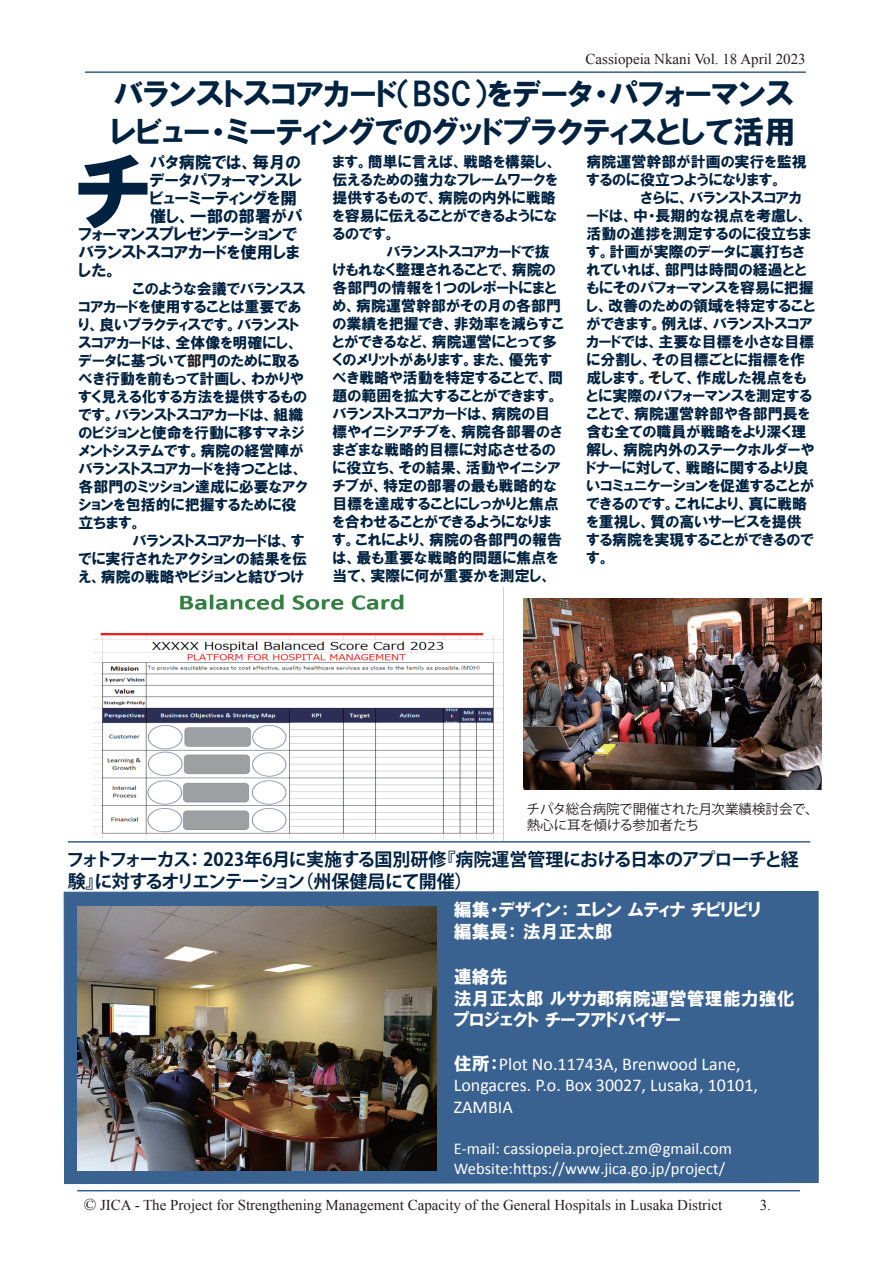
<style>
.page{position:relative;width:893px;height:1263px;background:#fff}
.page>*{position:absolute;margin:0;border:0;box-sizing:border-box;transform-origin:0 0}
.t1{font:86.7px "HGP Soei Kakugothic UB";color:#002241}
.t2{font:31.5px/37.8px "HGP Soei Kakugothic UB";color:#002241}
.t3{font:18px/21.6px "Calibri";color:#fff}
.t4{font:700 18px/21.6px "Koz Go Pr 6 N";letter-spacing:-.05em;color:#002241}
.t5{font:18px/21.6px "HGP Soei Kakugothic UB";color:#fff}
.t6{font:16.5px/19.8px "Calibri";color:#fff}
.t7{font:16.5px "HGP Soei Kakugothic UB";color:#002241}
.t8{font:15px/18px "HGP Soei Kakugothic UB";color:#002241}
.t9{font:15px "Times New Roman";color:#231f20}
.t10{font:13.5px/16.2px "Koz Go Pr 6 N";color:#231f20}
.s1{color:#231f20}
.s2{font-family:"HGP Soei Kakugothic UB"}
.s3{font-size:16.5px}
</style>
<div class="page">
<hr style="left:85px;top:71px;width:721px;height:2px;background:#355f8e">
<hr style="left:77px;top:1190px;width:723px;height:1px;background:#355f8e">
<div style="left:63px;top:891px;width:756px;height:293px;background:#3a6291"></div>
<img style="left:78px;top:906px;width:358px;height:264px">
<hr style="left:68px;top:841px;width:742px;height:2px;background:#355f8e">
<img style="left:524px;top:598px;width:298px;height:191px">
<img style="left:93px;top:594px;width:410px;height:246px">
<p class="t9" style="left:585px;top:49px;width:222px">Cassiopeia Nkani Vol. 18 April 2023</p>
<h2 class="t2" style="left:111px;top:74px;width:687px">バランストスコアカード（BSC）をデータ・パフォーマンスレビュー・ミーティングでのグッドプラクティスとして活用</h2>
<h1 class="t1" style="left:76px;top:148px;width:76px">チ</h1>
<p class="t7" style="left:150px;top:154px;width:152px">パタ病院では、毎月の</p>
<p class="t7" style="left:150px;top:172px;width:153px">データパフォーマンスレ</p>
<p class="t7" style="left:150px;top:190px;width:148px">ビューミーティングを開</p>
<p class="t7" style="left:150px;top:208px;width:154px">催し、一部の部署がパ</p>
<p class="t7" style="left:78px;top:226px;width:220px">フォーマンスプレゼンテーションで</p>
<p class="t7" style="left:78px;top:244px;width:223px">バランストスコアカードを使用しま</p>
<p class="t7" style="left:78px;top:262px;width:40px">した。</p>
<p class="t8" style="left:78px;top:280px;width:231px;text-indent:54px">このような会議でバランススコアカードを使用することは重要であり、良いプラクティスです。バランストスコアカードは、全体像を明確にし、データに基づいて<span class="s1">部</span>門のために取るべき行動を前もって計画し、わかりやすく見える化する方法を提供するものです。バランストスコアカードは、組織のビジョンと使命を行動に移すマネジメントシステムです。病院の経営陣がバランストスコアカードを持つことは、各部門のミッション達成に必要なアクションを包括的に把握するために役立ちます。</p>
<p class="t8" style="left:78px;top:532px;width:230px;text-indent:54px">バランストスコアカードは、すでに実行されたアクションの結果を伝え、病院の戦略やビジョンと結びつけ</p>
<p class="t8" style="left:333px;top:152px;width:227px">ます。簡単に言えば、戦略を構築し、伝えるための強力なフレームワークを提供するもので、病院の内外に戦略を容易に伝えることができるようになるのです。</p>
<p class="t8" style="left:333px;top:242px;width:233px;text-indent:54px">バランストスコアカードで抜けもれなく整理されることで、病院の各部門の情報を1つのレポートにまとめ、病院運営幹部がその月の各部門の業績を把握でき、非効率を減らすことができるなど、病院運営にとって多くのメリットがあります。また、優先すべき戦略や活動を特定することで、問題の範囲を拡大することができます。バランストスコアカードは、病院の目標やイニシアチブを、病院各部署のさまざまな戦略的目標に対応させるのに役立ち、その結果、活動やイニシアチブが、特定の部署の最も戦略的な目標を達成することにしっかりと焦点を合わせることができるようになります。これにより、病院の各部門の報告は、最も重要な戦略的問題に焦点を当て、実際に何が重要かを測定し、</p>
<p class="t8" style="left:587px;top:152px;width:222px">病院運営幹部が計画の実行を監視するのに役立つようになります。</p>
<p class="t8" style="left:587px;top:188px;width:230px;text-indent:54px">さらに、バランストスコアカードは、中・長期的な視点を考慮し、活動の進捗を測定するのに役立ちます。計画が実際のデータに裏打ちされていれば、部門は時間の経過とともにそのパフォーマンスを容易に把握し、改善のための領域を特定することができます。例えば、バランストスコアカードでは、主要な目標を小さな目標に分割し、その目標ごとに指標を作成します。<span class="s1">そ</span>して、作成した視点をもとに実際のパフォーマンスを測定することで、病院運営幹部や各部門長を含む全ての職員が戦略をより深く理解し、病院内外のステークホルダーやドナーに対して、戦略に関するより良いコミュニケーションを促進することができるのです。これにより、真に戦略を重視し、質の高いサービスを提供する病院を実現することができるのです。</p>
<p class="t10" style="left:527px;top:801px;width:294px">チパタ総合病院で開催された月次業績検討会で、熱心に耳を傾ける参加者たち</p>
<p class="t4" style="left:67px;top:849px;width:734px">フォトフォーカス： 2023年6月に実施する国別研修『病院運営管理における日本のアプローチと経験』に対するオリエンテーション（州保健局にて開催）</p>
<p class="t5" style="left:454px;top:899px;width:308px">編集・デザイン： エレン ムティナ チピリピリ編集長： 法月正太郎</p>
<p class="t5" style="left:454px;top:966px;width:343px">連絡先<br>法月正太郎 ルサカ郡病院運営管理能力強化プロジェクト チーフアドバイザー</p>
<p class="t3" style="left:454px;top:1053px;width:306px"><span class="s2">住所：</span>Plot No.11743A, Brenwood Lane,<br>Longacres. P.o. Box 30027, Lusaka, 10101,<br>ZAMBIA</p>
<p class="t6" style="left:454px;top:1139px;width:280px">E-mail: cassiopeia.project.zm@gmail.com<br>Website:https://www.jica.go.jp/project/</p>
<p class="t9" style="left:84px;top:1195px;width:640px"><span class="s3">©</span> JICA - The Project for Strengthening Management Capacity of the General Hospitals in Lusaka District</p>
<p class="t9" style="left:760px;top:1195px;width:13px">3.</p>
</div>
